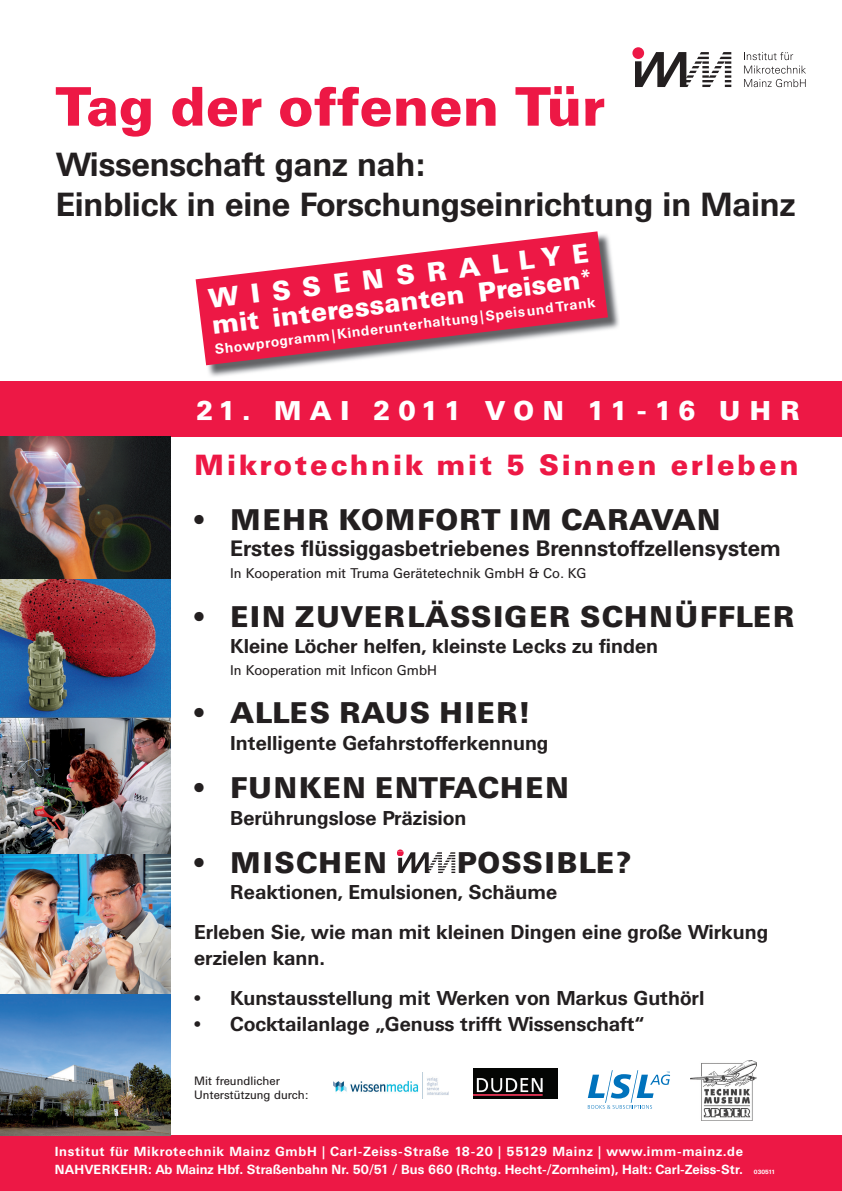
<style>
.page{position:relative;width:842px;height:1191px;background:#fff}
.page>*{position:absolute;margin:0;border:0;box-sizing:border-box;transform-origin:0 0}
.t1{font:900 55px "Univers BQ";color:#ed1845}
.t2{font:700 33px/40px "Univers BQ";letter-spacing:-.005em;color:#231f20}
.t3{font:900 29.7px "Univers BQ";letter-spacing:.02em;color:#231f20}
.t4{font:900 29.7px "Univers BQ";letter-spacing:.04em;color:#231f20}
.t5{font:900 29px "Univers BQ";letter-spacing:.09em;color:#ed1845}
.t6{font:900 27px/26px "Univers BQ";letter-spacing:.3em;color:#fff}
.t7{font:700 22px "Univers BQ";color:#231f20}
.t8{font:700 19.8px/39.4px "Univers BQ";color:#231f20}
.t9{font:14px "Univers BQ";color:#231f20}
.t10{font:700 14px "Univers BQ";color:#fff}
.t11{font:700 13px/18px "Univers BQ";letter-spacing:.055em;color:#fff}
.t12{font:12px/14px "Univers BQ";color:#231f20}
.s1{font-size:6px}
</style>
<div class="page">
<div style="left:0;top:1135px;width:842px;height:56px;background:#ed1845"></div>
<div style="left:0;top:381px;width:842px;height:56px;background:#ed1845"></div>
<svg style="left:635px;top:52px;width:96px;height:35px"></svg>
<div style="left:632px;top:47px;width:12px;height:12px;background:#ed1846;border-radius:6px"></div>
<svg style="left:744px;top:52px;width:49px;height:8px"></svg>
<svg style="left:744px;top:66px;width:62px;height:21px"></svg>
<svg style="left:397px;top:849px;width:58px;height:24px"></svg>
<img style="left:690px;top:1061px;width:67px;height:59px">
<svg style="left:588px;top:1070px;width:82px;height:38px"></svg>
<img style="left:333px;top:1073px;width:116px;height:25px">
<img style="left:474px;top:1068px;width:84px;height:30px">
<img style="left:0;top:718px;width:170px;height:136px">
<img style="left:0;top:854px;width:170px;height:140px">
<img style="left:0;top:578px;width:170px;height:140px">
<img style="left:0;top:437px;width:170px;height:141px">
<img style="left:0;top:994px;width:170px;height:141px">
<img style="left:206px;top:237px;width:413px;height:140px">
<svg style="left:196px;top:231px;width:412px;height:134px;fill:#ed1845"></svg>
<h1 class="t1" style="left:56px;top:76px;width:551px">Tag der offenen Tür</h1>
<h2 class="t2" style="left:56px;top:145px;width:741px">Wissenschaft ganz nah:<br>Einblick in eine Forschungseinrichtung in Mainz</h2>
<h3 class="t6" style="left:207px;top:287px;width:386px;rotate:-7deg">W ISSENSRALLY E mit interessanten P reisen*</h3>
<p class="t10" style="left:214px;top:341px;width:385px;rotate:-7deg">S how programm |Kinderunterhaltung |S peis und Trank</p>
<h3 class="t6" style="left:196px;top:399px;width:606px">21. MAI 2011 VON 11-16 UHR</h3>
<h3 class="t5" style="left:194px;top:449px;width:606px">Mikrotechnik mit 5 Sinnen erleben</h3>
<h3 class="t3" style="left:194px;top:503px;width:528px">• MEHR KOMFORT IM CARAVAN</h3>
<p class="t7" style="left:230px;top:536px;width:552px">Erstes flüssiggasbetriebenes Brennstoffzellensystem</p>
<p class="t9" style="left:230px;top:565px;width:358px">In Kooperation mit Truma Gerätetechnik GmbH &amp; Co. KG</p>
<h3 class="t4" style="left:194px;top:600px;width:602px">• EIN ZUVERLÄSSIGER SCHNÜFFLER</h3>
<p class="t8" style="left:230px;top:626px;width:429px">Kleine Löcher helfen, kleinste Lecks zu finden</p>
<p class="t9" style="left:230px;top:662px;width:209px">In Kooperation mit Inficon GmbH</p>
<h3 class="t3" style="left:194px;top:696px;width:337px">• ALLES RAUS HIER!</h3>
<p class="t8" style="left:230px;top:723px;width:320px">Intelligente Gefahrstofferkennung</p>
<h3 class="t3" style="left:194px;top:771px;width:376px">• FUNKEN ENTFACHEN</h3>
<p class="t8" style="left:230px;top:798px;width:238px">Berührungslose Präzision</p>
<h3 class="t4" style="left:194px;top:846px;width:195px">• MISCHEN</h3>
<h3 class="t3" style="left:457px;top:846px;width:177px">POSSIBLE?</h3>
<p class="t8" style="left:194px;top:873px;width:575px;text-indent:36px">Reaktionen, Emulsionen, Schäume<br>Erleben Sie, wie man mit kleinen Dingen eine große Wirkung</p>
<p class="t8" style="left:194px;top:939px;width:132px">erzielen kann.</p>
<p class="t8" style="left:194px;top:978px;width:512px">• Kunstausstellung mit Werken von Markus Guthörl</p>
<p class="t8" style="left:194px;top:1004px;width:451px">• Cocktailanlage „Genuss trifft Wissenschaft“</p>
<p class="t12" style="left:194px;top:1073px;width:116px">Mit freundlicher<br>Unterstützung durch:</p>
<p class="t11" style="left:55px;top:1142px;width:722px">Institut für Mikrotechnik Mainz GmbH | Carl-Zeiss-Straße 18-20 | 55129 Mainz | www.imm-mainz.de<br>NAHVERKEHR: Ab Mainz Hbf. Straßenbahn Nr. 50/51 / Bus 660 (Rchtg. Hecht-/Zornheim), Halt: Carl-Zeiss-Str. <span class="s1">030511</span></p>
</div>
